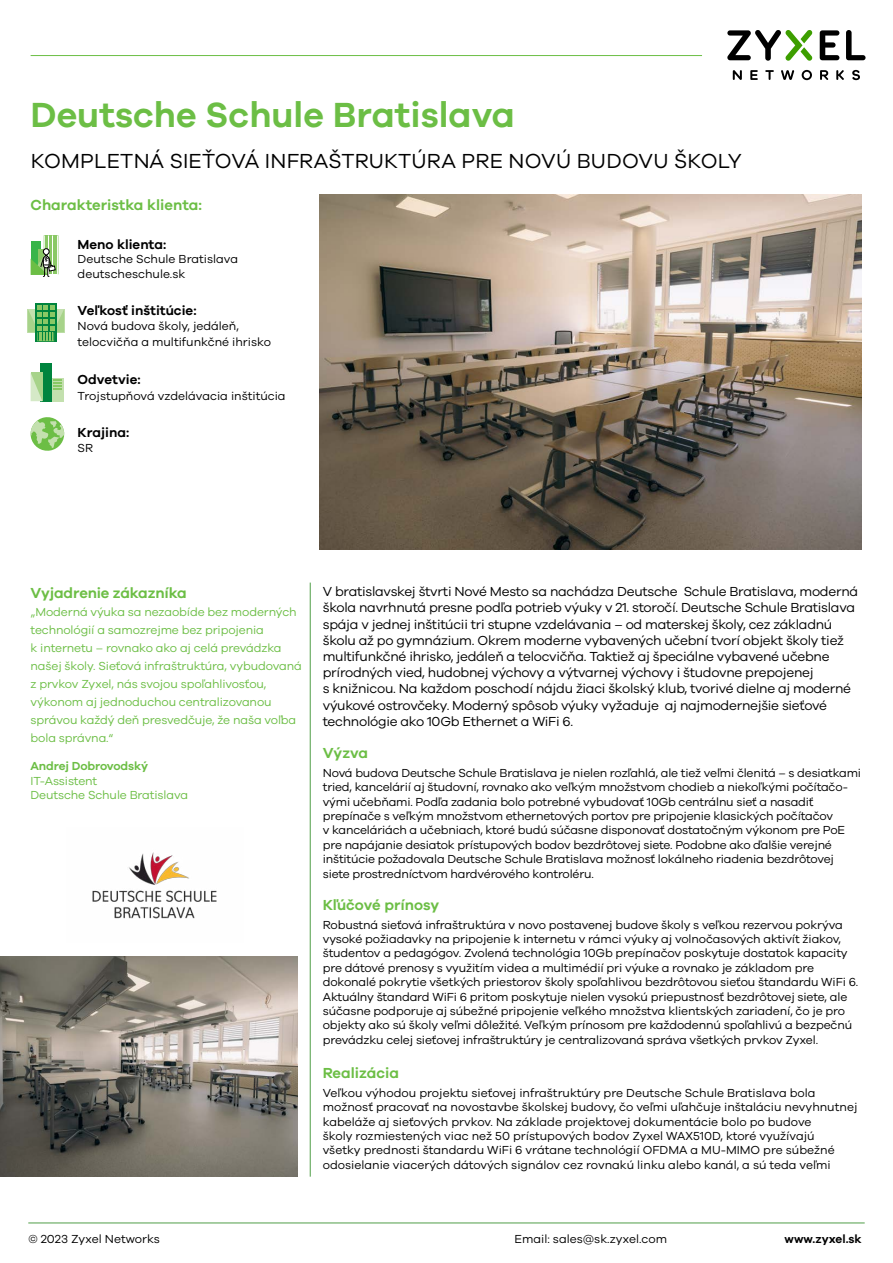
<style>
.page{position:relative;width:893px;height:1263px;background:#fff}
.page>*{position:absolute;margin:0;border:0;box-sizing:border-box;transform-origin:0 0}
.t1{font:600 36px "Galano Grotesque";color:#6cbe45}
.t2{font:21px "Galano Grotesque";letter-spacing:.01em;color:#000}
.t3{font:600 15px "Galano Grotesque";color:#6cbe45}
.t4{font:13.5px/16.2px "Galano Grotesque";letter-spacing:-.02em;color:#000}
.t5{font:600 13.5px "Galano Grotesque";color:#000}
.t6{font:12px/14.4px "Galano Grotesque";letter-spacing:-.01em;color:#000}
.t7{font:12px/18px "Galano Grotesque";letter-spacing:-.01em;color:#6cbe45}
.t8{font:600 12px "Galano Grotesque";letter-spacing:-.01em;color:#6cbe45}
.t9{font:600 12px "Galano Grotesque";color:#000}
</style>
<div class="page">
<svg style="left:733px;top:70px;width:9px;height:10px"></svg>
<svg style="left:750px;top:70px;width:8px;height:10px"></svg>
<svg style="left:765px;top:70px;width:9px;height:10px"></svg>
<svg style="left:781px;top:70px;width:13px;height:10px"></svg>
<svg style="left:802px;top:70px;width:10px;height:10px"></svg>
<svg style="left:836px;top:70px;width:8px;height:10px"></svg>
<svg style="left:852px;top:70px;width:8px;height:10px"></svg>
<svg style="left:820px;top:70px;width:8px;height:10px"></svg>
<svg style="left:846px;top:30px;width:19px;height:30px"></svg>
<svg style="left:820px;top:30px;width:19px;height:30px"></svg>
<svg style="left:727px;top:30px;width:86px;height:31px"></svg>
<hr style="left:31px;top:55px;width:671px;height:1px;background:#6cbe45">
<img style="left:320px;top:195px;width:541px;height:355px">
<svg style="left:31px;top:235px;width:27px;height:42px"></svg>
<div style="left:40px;top:363px;width:12px;height:38px;background:#00843e"></div>
<div style="left:52px;top:378px;width:11px;height:23px;background:#c3e0ae"></div>
<svg style="left:31px;top:372px;width:11px;height:29px"></svg>
<svg style="left:53px;top:379px;width:9px;height:11px"></svg>
<svg style="left:30px;top:417px;width:35px;height:34px"></svg>
<hr style="left:310px;top:583px;width:1px;height:594px;background:#509e47">
<hr style="left:28px;top:1222px;width:837px;height:1px;background:#509e47">
<div style="left:35px;top:303px;width:22px;height:38px;background:#00843e"></div>
<svg style="left:28px;top:305px;width:36px;height:36px"></svg>
<img style="left:0;top:956px;width:298px;height:221px">
<img style="left:92px;top:852px;width:125px;height:67px">
<h1 class="t1" style="left:31px;top:93px;width:486px">Deutsche Schule Bratislava</h1>
<h2 class="t2" style="left:31px;top:148px;width:713px">Kompletná sieťová infraštruktúra pre novú budovu školy</h2>
<p class="t3" style="left:31px;top:195px;width:173px">Charakteristka klienta:</p>
<p class="t5" style="left:78px;top:236px;width:90px">Meno klienta:</p>
<p class="t6" style="left:78px;top:252px;width:162px">Deutsche Schule Bratislava deutscheschule.sk</p>
<p class="t5" style="left:78px;top:303px;width:120px">Veľkosť inštitúcie:</p>
<p class="t6" style="left:78px;top:317px;width:195px;line-height:16.2px">Nová budova školy, jedáleň, telocvičňa a multifunkčné ihrisko</p>
<p class="t5" style="left:78px;top:371px;width:64px">Odvetvie:</p>
<p class="t6" style="left:78px;top:388px;width:210px">Trojstupňová vzdelávacia inštitúcia</p>
<p class="t5" style="left:78px;top:424px;width:53px">Krajina:</p>
<p class="t6" style="left:78px;top:440px;width:9px">SR</p>
<p class="t3" style="left:31px;top:583px;width:158px">Vyjadrenie zákazníka</p>
<p class="t7" style="left:31px;top:602px;width:273px">„Moderná výuka sa nezaobíde bez moderných technológií a samozrejme bez pripojenia<br>k internetu – rovnako ako aj celá prevádzka našej školy. Sieťová infraštruktúra, vybudovaná z prvkov Zyxel, nás svojou spoľahlivosťou, výkonom aj jednoduchou centralizovanou správou každý deň presvedčuje, že naša voľba bola správna.“</p>
<p class="t8" style="left:31px;top:759px;width:119px">Andrej Dobrovodský</p>
<p class="t7" style="left:31px;top:773px;width:159px;line-height:14.4px">IT-Assistent<br>Deutsche Schule Bratislava</p>
<p class="t4" style="left:323px;top:583px;width:537px">V bratislavskej štvrti Nové Mesto sa nachádza Deutsche Schule Bratislava, moderná škola navrhnutá presne podľa potrieb výuky v 21. storočí. Deutsche Schule Bratislava spája v jednej inštitúcii tri stupne vzdelávania – od materskej školy, cez základnú školu až po gymnázium. Okrem moderne vybavených učební tvorí objekt školy tiež multifunkčné ihrisko, jedáleň a telocvičňa. Taktiež aj špeciálne vybavené učebne prírodných vied, hudobnej výchovy a výtvarnej výchovy i študovne prepojenej<br>s knižnicou. Na každom poschodí nájdu žiaci školský klub, tvorivé dielne aj moderné výukové ostrovčeky. M oderný spôsob výuky vyžaduje aj najmodernejšie sieťové technológie ako 10Gb Ethernet a WiFi 6.</p>
<p class="t3" style="left:323px;top:744px;width:47px">Výzva</p>
<p class="t6" style="left:323px;top:765px;width:540px">Nová budova Deutsche Schule Bratislava je nielen rozľahlá, ale tiež veľmi členitá – s desiatkami tried, kancelárií aj študovní, rovnako ako veľkým množstvom chodieb a niekoľkými počítačo&shy;vými učebňami. Podľa zadania bolo potrebné vybudovať 10Gb centrálnu sieť a nasadiť prepínače s veľkým množstvom ethernetových portov pre pripojenie klasických počítačov<br>v kanceláriách a učebniach, ktoré budú súčasne disponovať dostatočným výkonom pre PoE pre napájanie desiatok prístupových bodov bezdrôtovej siete. Podobne ako ďalšie verejné inštitúcie požadovala Deutsche Schule Bratislava možnosť lokálneho riadenia bezdrôtovej siete prostredníctvom hardvérového kontroléru.</p>
<p class="t3" style="left:323px;top:896px;width:118px">Kľúčové prínosy</p>
<p class="t6" style="left:323px;top:917px;width:537px">Robustná sieťová infraštruktúra v novo postavenej budove školy s veľkou rezervou pokrýva vysoké požiadavky na pripojenie k internetu v rámci výuky aj volnočasových aktivít žiakov, študentov a pedagógov. Zvolená technológia 10Gb prepínačov poskytuje dostatok kapacity pre dátové prenosy s využitím videa a multimédií pri výuke a rovnako je základom pre dokonalé pokrytie všetkých priestorov školy spoľahlivou bezdrôtovou sieťou štandardu WiFi 6.<br>Aktuálny štandard WiFi 6 pritom poskytuje nielen vysokú priepustnosť bezdrôtovej siete, ale súčasne podporuje aj súbežné pripojenie veľkého množstva klientských zariadení, čo je pro objekty ako sú školy veľmi dôležité. Veľkým prínosom pre každodennú spoľahlivú a bezpečnú prevádzku celej sieťovej infraštruktúry je centralizovaná správa všetkých prvkov Zyxel.</p>
<p class="t3" style="left:323px;top:1064px;width:78px">Realizácia</p>
<p class="t6" style="left:323px;top:1085px;width:536px">Veľkou výhodou projektu sieťovej infraštruktúry pre Deutsche Schule Bratislava bola možnosť pracovať na novostavbe školskej budovy, čo veľmi uľahčuje inštaláciu nevyhnutnej kabeláže aj sieťových prvkov. Na základe projektovej dokumentácie bolo po budove<br>školy rozmiestených viac než 50 prístupových bodov Zyxel WAX510D, ktoré využívajú<br>všetky prednosti štandardu WiFi 6 vrátane technológií OFDMA</p>
<p class="t6" style="left:323px;top:1143px;width:513px;text-indent:440px">pre súbežné odosielanie viacerých dátových signálov cez rovnakú linku alebo kanál, a sú teda veľmi</p>
<p class="t6" style="left:690px;top:1143px;width:45px">a MU-MIMO</p>
<p class="t6" style="left:28px;top:1231px;width:181px">© 2023 Zyxel N etworks E</p>
<p class="t6" style="left:522px;top:1231px;width:146px">mail: sales@sk.zyxel.com</p>
<p class="t9" style="left:784px;top:1232px;width:79px">www.zyxel.sk</p>
</div>
